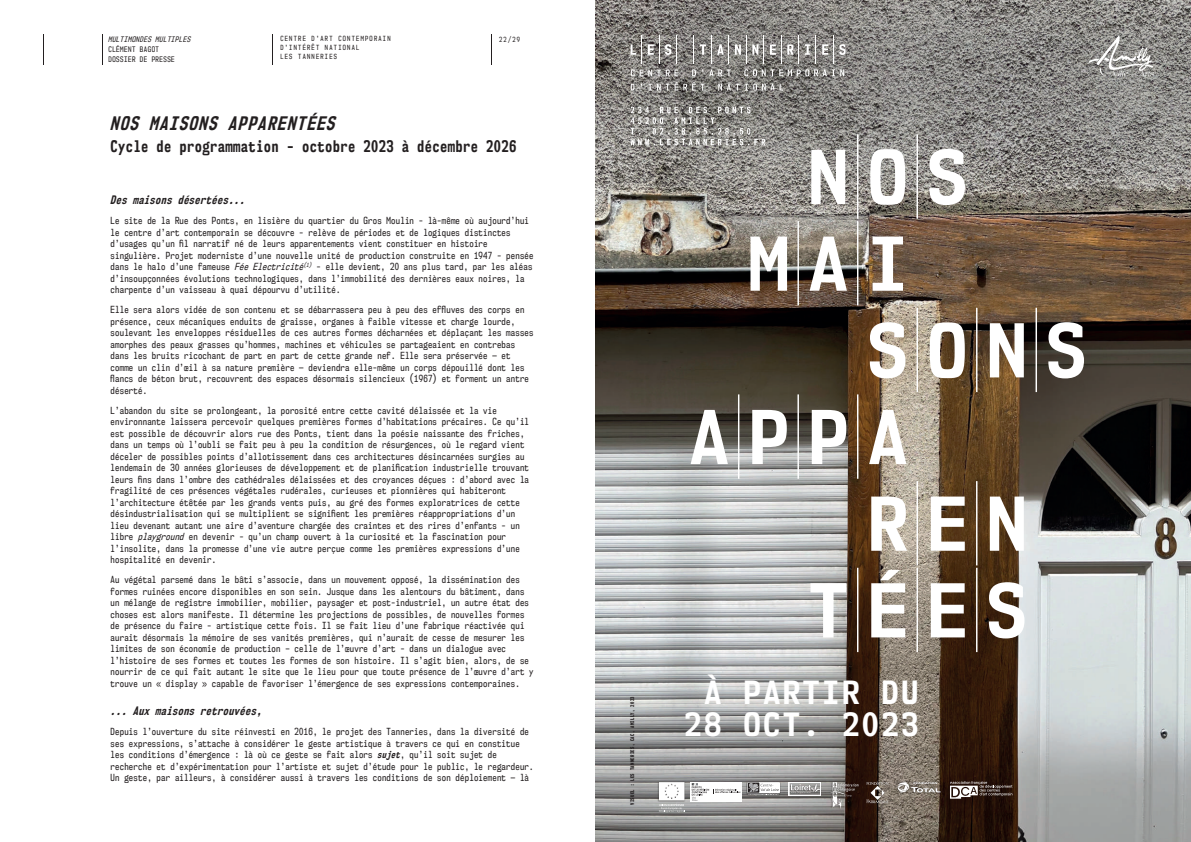
<style>
.page{position:relative;width:1191px;height:842px;background:#fff}
.page>*{position:absolute;margin:0;border:0;box-sizing:border-box;transform-origin:0 0}
.t1{font:700 30px/32px "NK57 Monospace Sc Rg";letter-spacing:.075em;color:#fff;text-align:right}
.t2{font:italic 700 17.5px "NK57 Monospace Cd Rg";letter-spacing:.075em;color:#231f20}
.t3{font:700 15px "NK57 Monospace Cd Rg";letter-spacing:.025em;color:#231f20}
.t4{font:italic 700 11px "NK57 Monospace Cd Rg";letter-spacing:.025em;color:#231f20}
.t5{font:9px/11.5px "NK57 Monospace Cd Rg";letter-spacing:.025em;color:#231f20}
.t6{font:7px/10px "NK57 Monospace Cd Rg";letter-spacing:.075em;color:#231f20}
.t7{font:italic 7px "NK57 Monospace Cd Rg";letter-spacing:.075em;color:#231f20}
.t8{font:6.5px/9px "NK57 Monospace Cd Rg";letter-spacing:.2em;color:#231f20}
.t9{font:4.7px "NK57 Monospace Cd Eb";letter-spacing:.075em;color:#231f20}
.s1{font-style:italic}
.s2{font-weight:700;font-style:italic}
</style>
<div class="page">
<hr style="left:102px;top:34px;width:1px;height:30px;background:#231f20">
<hr style="left:272px;top:34px;width:1px;height:30px;background:#231f20">
<hr style="left:43px;top:34px;width:1px;height:30px;background:#231f20">
<hr style="left:491px;top:34px;width:1px;height:30px;background:#231f20">
<img style="left:595px;top:0;width:596px;height:842px">
<div style="left:896px;top:781px;width:45px;height:13px;background:#231f20;opacity:.45"></div>
<svg style="left:897px;top:781px;width:43px;height:12px"></svg>
<div style="left:828px;top:781px;width:31px;height:29px;background:#231f20;opacity:.45"></div>
<svg style="left:830px;top:782px;width:28px;height:27px"></svg>
<div style="left:865px;top:781px;width:24px;height:24px;background:#231f20;opacity:.45"></div>
<svg style="left:866px;top:782px;width:22px;height:21px"></svg>
<div style="left:787px;top:781px;width:34px;height:16px;background:#231f20;opacity:.45"></div>
<svg style="left:788px;top:782px;width:33px;height:14px"></svg>
<div style="left:745px;top:781px;width:35px;height:16px;background:#231f20;opacity:.45"></div>
<svg style="left:747px;top:782px;width:33px;height:14px"></svg>
<div style="left:657px;top:781px;width:28px;height:21px;background:#231f20;opacity:.45"></div>
<svg style="left:659px;top:782px;width:26px;height:30px"></svg>
<div style="left:690px;top:782px;width:52px;height:20px;background:#fff"></div>
<svg style="left:691px;top:783px;width:49px;height:18px"></svg>
<svg style="left:690px;top:410px;width:38px;height:54px"></svg>
<hr style="left:738px;top:394px;width:1px;height:85px;background:#fff">
<svg style="left:752px;top:410px;width:35px;height:54px"></svg>
<svg style="left:750px;top:237px;width:37px;height:54px"></svg>
<hr style="left:797px;top:221px;width:2px;height:84px;background:#fff">
<hr style="left:797px;top:394px;width:2px;height:85px;background:#fff">
<svg style="left:810px;top:583px;width:36px;height:54px"></svg>
<svg style="left:811px;top:410px;width:35px;height:54px"></svg>
<svg style="left:809px;top:237px;width:38px;height:54px"></svg>
<svg style="left:811px;top:150px;width:34px;height:54px"></svg>
<hr style="left:857px;top:134px;width:1px;height:85px;background:#fff">
<hr style="left:857px;top:221px;width:1px;height:84px;background:#fff">
<hr style="left:857px;top:394px;width:1px;height:85px;background:#fff">
<hr style="left:857px;top:568px;width:1px;height:84px;background:#fff">
<svg style="left:871px;top:570px;width:34px;height:67px"></svg>
<svg style="left:871px;top:497px;width:36px;height:54px"></svg>
<svg style="left:869px;top:410px;width:37px;height:54px"></svg>
<svg style="left:870px;top:322px;width:35px;height:56px"></svg>
<svg style="left:872px;top:237px;width:31px;height:54px"></svg>
<svg style="left:870px;top:149px;width:35px;height:56px"></svg>
<hr style="left:916px;top:134px;width:2px;height:85px;background:#fff">
<hr style="left:916px;top:308px;width:2px;height:84px;background:#fff">
<hr style="left:916px;top:481px;width:2px;height:84px;background:#fff">
<hr style="left:916px;top:568px;width:2px;height:84px;background:#fff">
<svg style="left:930px;top:583px;width:34px;height:54px"></svg>
<svg style="left:930px;top:497px;width:34px;height:54px"></svg>
<svg style="left:929px;top:322px;width:35px;height:56px"></svg>
<svg style="left:929px;top:149px;width:36px;height:56px"></svg>
<hr style="left:976px;top:308px;width:1px;height:84px;background:#fff">
<hr style="left:976px;top:481px;width:1px;height:84px;background:#fff">
<hr style="left:976px;top:568px;width:1px;height:84px;background:#fff">
<svg style="left:988px;top:582px;width:36px;height:56px"></svg>
<svg style="left:989px;top:497px;width:34px;height:54px"></svg>
<svg style="left:989px;top:323px;width:34px;height:54px"></svg>
<hr style="left:1035px;top:308px;width:2px;height:84px;background:#fff">
<svg style="left:1048px;top:322px;width:36px;height:56px"></svg>
<svg style="left:630px;top:107px;width:135px;height:38px;background:#95938f"></svg>
<svg style="left:630px;top:35px;width:215px;height:56px;background:#8b8886"></svg>
<svg style="left:1088px;top:35px;width:66px;height:42px;background:#9c9b99"></svg>
<svg style="left:950px;top:782px;width:62px;height:17px"></svg>
<p class="t7" style="left:108px;top:35px;width:83px">MULTIMONDES MULTIPLES</p>
<p class="t6" style="left:108px;top:44px;width:68px">CLÉMENT BAGOT<br>DOSSIER DE PRESSE</p>
<p class="t8" style="left:280px;top:34px;width:112px">CENTRE D’ART CONTEMPORAIN<br>D’INTÉRÊT NATIONAL<br>LES TANNERIES</p>
<p class="t8" style="left:499px;top:35px;width:22px">22/29</p>
<h2 class="t2" style="left:111px;top:113px;width:226px">NOS MAISONS APPARENTÉES</h2>
<h3 class="t3" style="left:111px;top:137px;width:407px">Cycle de programmation - octobre 2023 à décembre 2026</h3>
<p class="t4" style="left:111px;top:193px;width:136px">Des maisons désertées...</p>
<p class="t5" style="left:111px;top:215px;width:424px">Le site de la Rue des Ponts, en lisière du quartier du Gros Moulin - là-même où aujourd’hui le centre d’art contemporain se découvre - relève de périodes et de logiques distinctes d’usages qu’un fil narratif né de leurs apparentements vient constituer en histoire singulière. Projet moderniste d’une nouvelle unité de production construite en 1947 - pensée dans le halo d’une fameuse <span class="s1">Fée Electricité</span><sup>(1)</sup> - elle devient, 20 ans plus tard, par les aléas d’insoupçonnées évolutions technologiques, dans l’immobilité des dernières eaux noires, la charpente d’un vaisseau à quai dépourvu d’utilité.</p>
<p class="t5" style="left:111px;top:304px;width:424px">Elle sera alors vidée de son contenu et se débarrassera peu à peu des effluves des corps en présence, ceux mécaniques enduits de graisse, organes à faible vitesse et charge lourde, soulevant les enveloppes résiduelles de ces autres formes décharnées et déplaçant les masses amorphes des peaux grasses qu’hommes, machines et véhicules se partageaient en contrebas dans les bruits ricochant de part en part de cette grande nef. Elle sera préservée — et comme un clin d’œil à sa nature première — deviendra elle-même un corps dépouillé dont les flancs de béton brut, recouvrent des espaces désormais silencieux (1967) et forment un antre déserté.</p>
<p class="t5" style="left:111px;top:405px;width:420px">L’abandon du site se prolongeant, la porosité entre cette cavité délaissée et la vie environnante laissera percevoir quelques premières formes d’habitations précaires. Ce qu’il est possible de découvrir alors rue des Ponts, tient dans la poésie naissante des friches, dans un temps où l’oubli se fait peu à peu la condition de résurgences, où le regard vient déceler de possibles points d’allotissement dans ces architectures désincarnées surgies au lendemain de 30 années glorieuses de développement et de planification industrielle trouvant leurs fins dans l’ombre des cathédrales délaissées et des croyances déçues : d’abord avec la fragilité de ces présences végétales rudérales, curieuses et pionnières qui habiteront l’architecture étêtée par les grands vents puis, au gré des formes exploratrices de cette désindustrialisation qui se multiplient se signifient les premières réappropriations d’un lieu devenant autant une aire d’aventure chargée des craintes et des rires d’enfants - un libre <span class="s1">playground</span> en devenir - qu’un champ ouvert à la curiosité et la fascination pour l’insolite, dans la promesse d’une vie autre perçue comme les premières expressions d’une hospitalité en devenir.</p>
<p class="t5" style="left:111px;top:574px;width:424px">Au végétal parsemé dans le bâti s’associe, dans un mouvement opposé , la dissémination des formes ruinées encore disponibles en son sein. Jusque dans les alentours du bâtiment, dans un mélange de registre immobilier, mobilier, paysager et post-industriel, un autre état des choses est alors manifeste. Il détermine les projections de possibles, de nouvelles formes de présence du faire - artistique cette fois. Il se fait lieu d’une fabrique réactivée qui aurait désormais la mémoire de ses vanités premières, qui n’aurait de cesse de mesurer les limites de son économie de production – celle de l’œuvre d’art - dans un dialogue avec l’histoire de ses formes et toutes les formes de son histoire. Il s’agit bien, alors, de se nourrir de ce qui fait autant le site que le lieu pour que toute présence de l’œuvre d’art y trouve un « display » capable de favoriser l’émergence de ses expressions contemporaines.</p>
<p class="t4" style="left:111px;top:704px;width:153px">... Aux maisons retrouvées,</p>
<p class="t5" style="left:111px;top:726px;width:424px">Depuis l’ouverture du site réinvesti en 2016, le projet des Tanneries, dans la diversité de ses expressions, s’attache à considérer le geste artistique à travers ce qui en constitue les conditions d’émergence : là où ce geste se fait alors <span class="s2">sujet</span>, qu’il soit sujet de recherche et d’expérimentation pour l’artiste et sujet d’étude pour le public, le regardeur.<br>Un geste, par ailleurs, à considérer aussi à travers les conditions de son déploiement — là</p>
<p class="t9" style="left:629px;top:805px;width:110px;rotate:-90deg">VISUEL : LES TANNERIES, CAC, AMILLY, 2023</p>
<h1 class="t1" style="left:684px;top:677px;width:236px">À PARTIR DU<br>28 OCT. 2023</h1>
</div>
